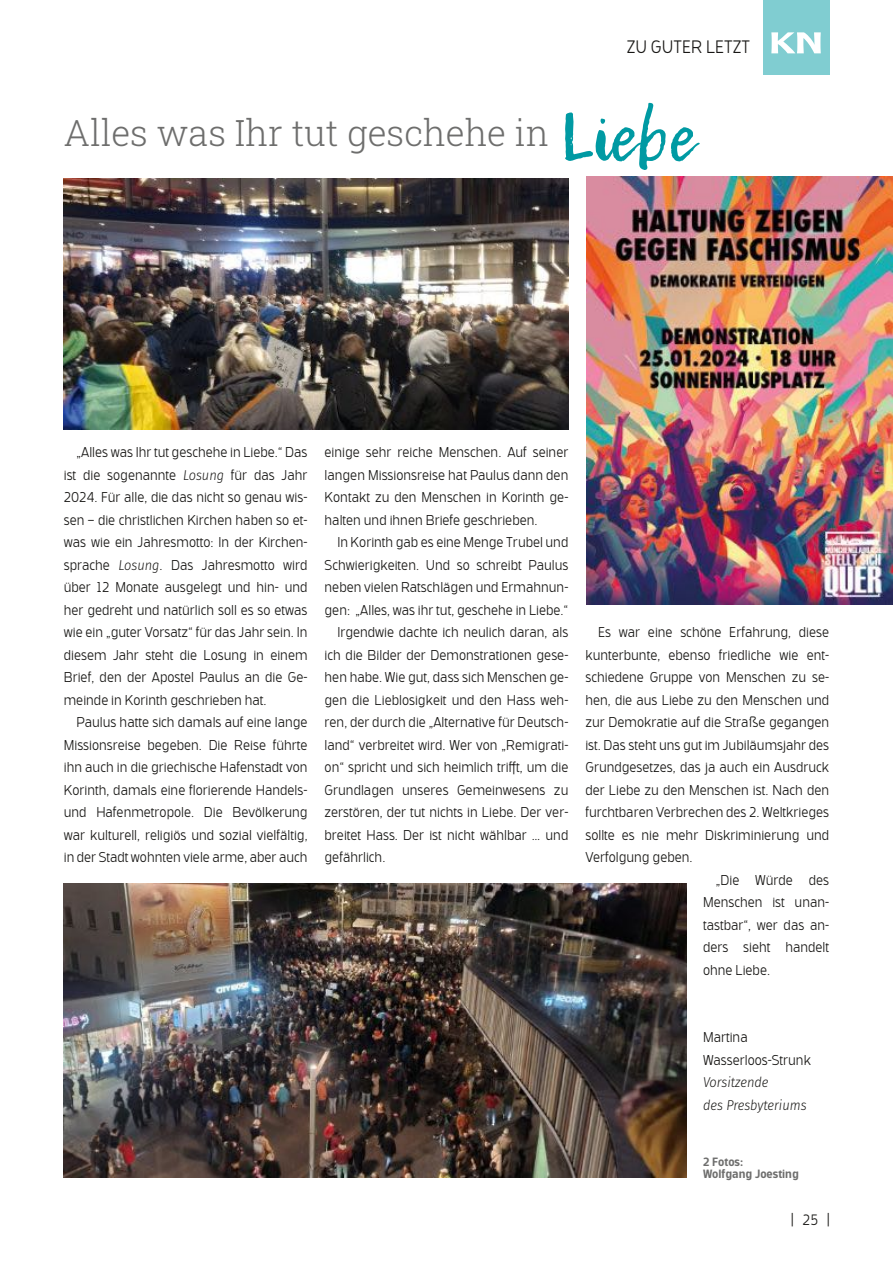
<style>
.page{position:relative;width:893px;height:1263px;background:#fff}
.page>*{position:absolute;margin:0;border:0;box-sizing:border-box;transform-origin:0 0}
.t1{font:300 36px "Roboto Slab";color:#6e6e6d}
.t2{font:300 18px "Bosphorus 50 Normal 52";color:#181715}
.t3{font:300 15px "Bosphorus 50 Normal 52";color:#181715}
.t4{font:300 14.25px/22.5px "Bosphorus 50 Normal 52";color:#181715;text-align:justify}
.t5{font:italic 300 14.25px/22.5px "Fira Sans";color:#181715;scale:.9 1}
.t6{font:500 12px/12px "Bosphorus 50 Normal 54";color:#6e6e6d}
.s1{font-family:"Lemon Tuesday";font-weight:400;font-size:66px;color:#009aa3}
.s2{font-family:"Fira Sans";font-style:italic}
</style>
<div class="page">
<div style="left:763px;top:0;width:66px;height:74px;background:#80cdd1"></div>
<svg style="left:771px;top:32px;width:50px;height:21px"></svg>
<img style="left:64px;top:883px;width:622px;height:295px">
<img style="left:64px;top:178px;width:504px;height:252px">
<img style="left:586px;top:177px;width:307px;height:427px">
<p class="t2" style="left:627px;top:40px;width:125px">ZU GUTER LETZT</p>
<h1 class="t1" style="left:64px;top:109px;width:632px">Alles was Ihr tut geschehe in <span class="s1">Liebe</span></h1>
<p class="t4" style="left:64px;top:442px;width:245px;text-indent:13px">„Alles was Ihr tut geschehe in Liebe.“ Das ist die sogenannte <span class="s2">Losung</span> für das Jahr 2024. Für alle, die das nicht so genau wis&shy;sen – die christlichen Kirchen haben so et&shy;was wie ein Jahresmotto: In der Kirchen&shy;sprache <span class="s2">Losung</span>. Das Jahresmotto wird über 12 Monate ausgelegt und hin- und her gedreht und natürlich soll es so etwas wie ein „guter Vorsatz“ für das Jahr sein. In diesem Jahr steht die Losung in einem Brief, den der Apostel Paulus an die Ge&shy;meinde in Korinth geschrieben hat.</p>
<p class="t4" style="left:64px;top:712px;width:245px;text-indent:13px">Paulus hatte sich damals auf eine lange Missionsreise begeben. Die Reise führte ihn auch in die griechische Hafenstadt von Korinth, damals eine florierende Handels&shy;und Hafenmetropole. Die Bevölkerung war kulturell, religiös und sozial vielfältig, in der Stadt wohnten viele arme, aber auch</p>
<p class="t4" style="left:325px;top:442px;width:245px">einige sehr reiche Menschen. Auf seiner langen Missionsreise hat Paulus dann den Kontakt zu den Menschen in Korinth ge&shy;halten und ihnen Briefe geschrieben.</p>
<p class="t4" style="left:337px;top:532px;width:233px">In Korinth gab es eine Menge Trubel und</p>
<p class="t4" style="left:325px;top:555px;width:245px">Schwierigkeiten. Und so schreibt Paulus</p>
<p class="t4" style="left:325px;top:577px;width:245px">neben vielen Ratschlägen und Ermahnun-</p>
<p class="t4" style="left:325px;top:600px;width:245px">gen: „Alles, was ihr tut, geschehe in Liebe.“</p>
<p class="t4" style="left:337px;top:622px;width:233px">Irgendwie dachte ich neulich daran, als</p>
<p class="t4" style="left:325px;top:645px;width:245px">ich die Bilder der Demonstrationen gese-</p>
<p class="t4" style="left:325px;top:667px;width:245px">hen habe. Wie gut, dass sich Menschen ge-</p>
<p class="t4" style="left:325px;top:690px;width:245px">gen die Lieblosigkeit und den Hass weh-</p>
<p class="t4" style="left:325px;top:712px;width:245px">ren, der durch die „Alternative für Deutsch-</p>
<p class="t4" style="left:325px;top:735px;width:245px">land“ verbreitet wird. Wer von „Remigrati-</p>
<p class="t4" style="left:325px;top:757px;width:245px">on“ spricht und sich heimlich trifft, um die</p>
<p class="t4" style="left:325px;top:780px;width:245px">Grundlagen unseres Gemeinwesens zu</p>
<p class="t4" style="left:325px;top:802px;width:245px">zerstören, der tut nichts in Liebe. Der ver-</p>
<p class="t4" style="left:325px;top:825px;width:245px">breitet Hass. Der ist nicht wählbar … und</p>
<p class="t4" style="left:325px;top:847px;width:62px">gefährlich.</p>
<p class="t4" style="left:598px;top:622px;width:233px">Es war eine schöne Erfahrung, diese</p>
<p class="t4" style="left:585px;top:645px;width:245px">kunterbunte, ebenso friedliche wie ent-</p>
<p class="t4" style="left:585px;top:667px;width:245px">schiedene Gruppe von Menschen zu se-</p>
<p class="t4" style="left:585px;top:690px;width:245px">hen, die aus Liebe zu den Menschen und</p>
<p class="t4" style="left:585px;top:712px;width:245px">zur Demokratie auf die Straße gegangen</p>
<p class="t4" style="left:585px;top:735px;width:245px">ist. Das steht uns gut im Jubiläumsjahr des</p>
<p class="t4" style="left:585px;top:757px;width:245px">Grundgesetzes, das ja auch ein Ausdruck</p>
<p class="t4" style="left:585px;top:780px;width:245px">der Liebe zu den Menschen ist. Nach den</p>
<p class="t4" style="left:585px;top:802px;width:245px">furchtbaren Verbrechen des 2. Weltkrieges</p>
<p class="t4" style="left:585px;top:825px;width:245px">sollte es nie mehr Diskriminierung und</p>
<p class="t4" style="left:585px;top:847px;width:109px">Verfolgung geben.</p>
<p class="t4" style="left:716px;top:870px;width:115px">„Die Würde des</p>
<p class="t4" style="left:703px;top:892px;width:128px">Menschen ist unan-</p>
<p class="t4" style="left:703px;top:915px;width:128px">tastbar“, wer das an-</p>
<p class="t4" style="left:703px;top:937px;width:128px">ders sieht handelt</p>
<p class="t4" style="left:703px;top:960px;width:69px">ohne Liebe.</p>
<p class="t4" style="left:703px;top:1027px;width:109px">Martina<br>Wasserloos-Strunk</p>
<p class="t5" style="left:703px;top:1071px;width:117px">Vorsitzende<br>des Presbyteriums</p>
<p class="t6" style="left:703px;top:1157px;width:97px">2 Fotos:<br>Wolfgang Joesting</p>
<p class="t3" style="left:792px;top:1214px;width:39px">|25|</p>
</div>
